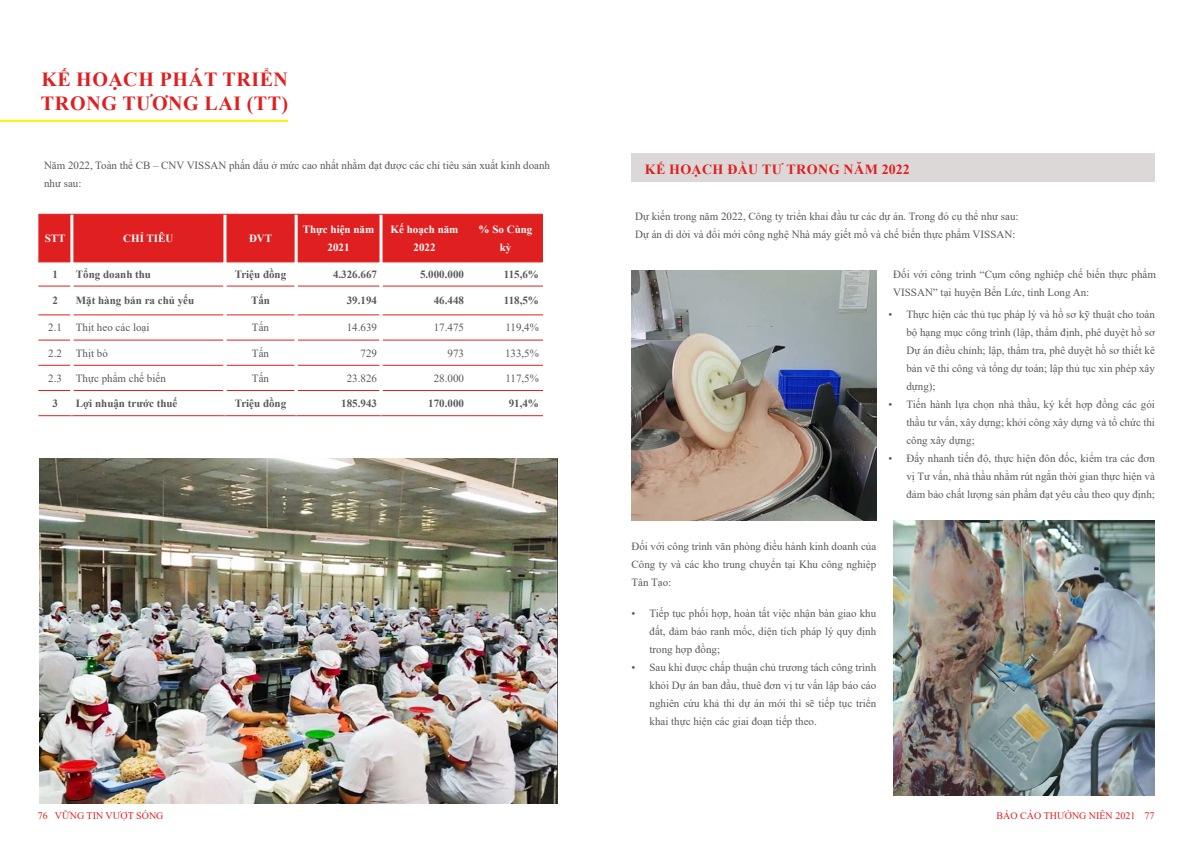
<style>
.page{position:relative;width:1191px;height:842px;background:#fff}
.page>*{position:absolute;margin:0;border:0;box-sizing:border-box;transform-origin:0 0}
.t1{font:700 20px/24px "Times New Roman";letter-spacing:.035em;color:#df1f20}
.t2{font:700 14px "Times New Roman";letter-spacing:.02em;color:#df1f20}
.t3{font:11px/18px "Times New Roman";color:#58595b;text-align:justify}
.t4{font:700 11px "Times New Roman";color:#58595b}
.t5{font:700 11px/18px "Times New Roman";color:#fff;text-align:center}
.t6{font:10px "Times New Roman";color:#df1f20}
</style>
<div class="page">
<hr style="left:0;top:120px;width:288px;height:2px;background:#fff200">
<div style="left:38px;top:215px;width:505px;height:46px;background:#df1f20"></div>
<hr style="left:38px;top:214px;width:34px;height:1px;background:#df1f20">
<hr style="left:72px;top:214px;width:153px;height:1px;background:#df1f20">
<hr style="left:225px;top:214px;width:71px;height:1px;background:#df1f20">
<hr style="left:296px;top:214px;width:85px;height:1px;background:#df1f20">
<hr style="left:381px;top:214px;width:87px;height:1px;background:#df1f20">
<hr style="left:468px;top:214px;width:75px;height:1px;background:#df1f20">
<hr style="left:38px;top:261px;width:32px;height:1px;background:#df1f20">
<hr style="left:73px;top:261px;width:150px;height:1px;background:#df1f20">
<hr style="left:226px;top:261px;width:69px;height:1px;background:#df1f20">
<hr style="left:298px;top:261px;width:81px;height:1px;background:#df1f20">
<hr style="left:382px;top:261px;width:86px;height:1px;background:#df1f20">
<hr style="left:468px;top:261px;width:75px;height:1px;background:#df1f20">
<hr style="left:38px;top:286px;width:32px;height:1px;background:#df1f20">
<hr style="left:73px;top:286px;width:150px;height:1px;background:#df1f20">
<hr style="left:226px;top:286px;width:69px;height:1px;background:#df1f20">
<hr style="left:298px;top:286px;width:81px;height:1px;background:#df1f20">
<hr style="left:382px;top:286px;width:86px;height:1px;background:#df1f20">
<hr style="left:468px;top:286px;width:75px;height:1px;background:#df1f20">
<hr style="left:38px;top:314px;width:32px;height:1px;background:#df1f20">
<hr style="left:73px;top:314px;width:150px;height:1px;background:#df1f20">
<hr style="left:226px;top:314px;width:69px;height:1px;background:#df1f20">
<hr style="left:298px;top:314px;width:81px;height:1px;background:#df1f20">
<hr style="left:382px;top:314px;width:86px;height:1px;background:#df1f20">
<hr style="left:468px;top:314px;width:75px;height:1px;background:#df1f20">
<hr style="left:38px;top:340px;width:32px;height:1px;background:#df1f20">
<hr style="left:73px;top:340px;width:150px;height:1px;background:#df1f20">
<hr style="left:226px;top:340px;width:69px;height:1px;background:#df1f20">
<hr style="left:298px;top:340px;width:81px;height:1px;background:#df1f20">
<hr style="left:382px;top:340px;width:86px;height:1px;background:#df1f20">
<hr style="left:468px;top:340px;width:75px;height:1px;background:#df1f20">
<hr style="left:38px;top:365px;width:32px;height:1px;background:#df1f20">
<hr style="left:73px;top:365px;width:150px;height:1px;background:#df1f20">
<hr style="left:226px;top:365px;width:69px;height:1px;background:#df1f20">
<hr style="left:298px;top:365px;width:81px;height:1px;background:#df1f20">
<hr style="left:382px;top:365px;width:86px;height:1px;background:#df1f20">
<hr style="left:468px;top:365px;width:75px;height:1px;background:#df1f20">
<hr style="left:38px;top:390px;width:32px;height:1px;background:#df1f20">
<hr style="left:73px;top:390px;width:150px;height:1px;background:#df1f20">
<hr style="left:226px;top:390px;width:69px;height:1px;background:#df1f20">
<hr style="left:298px;top:390px;width:81px;height:1px;background:#df1f20">
<hr style="left:382px;top:390px;width:86px;height:1px;background:#df1f20">
<hr style="left:468px;top:390px;width:75px;height:1px;background:#df1f20">
<hr style="left:38px;top:415px;width:34px;height:1px;background:#df1f20">
<hr style="left:72px;top:415px;width:153px;height:1px;background:#df1f20">
<hr style="left:225px;top:415px;width:71px;height:1px;background:#df1f20">
<hr style="left:296px;top:415px;width:85px;height:1px;background:#df1f20">
<hr style="left:381px;top:415px;width:87px;height:1px;background:#df1f20">
<hr style="left:468px;top:415px;width:75px;height:1px;background:#df1f20">
<hr style="left:70px;top:215px;width:3px;height:47px;background:#fff">
<hr style="left:223px;top:215px;width:3px;height:47px;background:#fff">
<hr style="left:295px;top:215px;width:3px;height:47px;background:#fff">
<hr style="left:379px;top:215px;width:3px;height:47px;background:#fff">
<div style="left:631px;top:154px;width:524px;height:28px;background:#ddd8d8"></div>
<img style="left:631px;top:271px;width:245px;height:249px">
<img style="left:893px;top:520px;width:262px;height:275px">
<img style="left:40px;top:458px;width:518px;height:346px">
<h1 class="t1" style="left:41px;top:66px;width:249px">KẾ HOẠCH PHÁT TRIỂN<br>TRONG TƯƠNG LAI (TT)</h1>
<p class="t3" style="left:44px;top:156px;width:507px">Năm 2022, Toàn thể CB – CNV VISSAN phấn đấu ở mức cao nhất nhằm đạt được các chỉ tiêu sản xuất kinh doanh như sau:</p>
<p class="t5" style="left:45px;top:229px;width:22px">STT</p>
<p class="t5" style="left:123px;top:229px;width:52px">CHỈ TIÊU</p>
<p class="t5" style="left:249px;top:229px;width:25px">ĐVT</p>
<p class="t5" style="left:303px;top:220px;width:73px">Thực hiện năm<br>2021</p>
<p class="t5" style="left:390px;top:220px;width:69px">Kế hoạch năm<br>2022</p>
<p class="t5" style="left:478px;top:220px;width:55px">% So Cùng kỳ</p>
<p class="t4" style="left:52px;top:266px;width:7px">1</p>
<p class="t4" style="left:76px;top:266px;width:77px">Tổng doanh thu</p>
<p class="t4" style="left:235px;top:266px;width:53px">Triệu đồng</p>
<p class="t4" style="left:333px;top:266px;width:45px">4.326.667</p>
<p class="t4" style="left:420px;top:266px;width:45px">5.000.000</p>
<p class="t4" style="left:504px;top:266px;width:37px">115,6%</p>
<p class="t4" style="left:52px;top:293px;width:7px">2</p>
<p class="t4" style="left:76px;top:293px;width:120px">Mặt hàng bán ra chủ yếu</p>
<p class="t4" style="left:251px;top:293px;width:20px">Tấn</p>
<p class="t4" style="left:347px;top:293px;width:32px">39.194</p>
<p class="t4" style="left:434px;top:293px;width:32px">46.448</p>
<p class="t4" style="left:504px;top:293px;width:37px">118,5%</p>
<p class="t3" style="left:48px;top:318px;width:15px">2.1</p>
<p class="t3" style="left:76px;top:318px;width:75px">Thịt heo các loại</p>
<p class="t3" style="left:252px;top:318px;width:19px">Tấn</p>
<p class="t3" style="left:347px;top:318px;width:32px">14.639</p>
<p class="t3" style="left:434px;top:318px;width:32px">17.475</p>
<p class="t3" style="left:505px;top:318px;width:35px">119,4%</p>
<p class="t3" style="left:48px;top:343px;width:15px">2.2</p>
<p class="t3" style="left:76px;top:343px;width:34px">Thịt bò</p>
<p class="t3" style="left:252px;top:343px;width:19px">Tấn</p>
<p class="t3" style="left:360px;top:343px;width:18px">729</p>
<p class="t3" style="left:447px;top:343px;width:18px">973</p>
<p class="t3" style="left:505px;top:343px;width:35px">133,5%</p>
<p class="t3" style="left:48px;top:369px;width:15px">2.3</p>
<p class="t3" style="left:76px;top:369px;width:91px">Thực phẩm chế biến</p>
<p class="t3" style="left:252px;top:369px;width:19px">Tấn</p>
<p class="t3" style="left:347px;top:369px;width:32px">23.826</p>
<p class="t3" style="left:434px;top:369px;width:32px">28.000</p>
<p class="t3" style="left:505px;top:369px;width:35px">117,5%</p>
<p class="t4" style="left:52px;top:395px;width:7px">3</p>
<p class="t4" style="left:76px;top:395px;width:103px">Lợi nhuận trước thuế</p>
<p class="t4" style="left:235px;top:395px;width:53px">Triệu đồng</p>
<p class="t4" style="left:341px;top:395px;width:37px">185.943</p>
<p class="t4" style="left:428px;top:395px;width:37px">170.000</p>
<p class="t4" style="left:509px;top:395px;width:32px">91,4%</p>
<p class="t2" style="left:645px;top:159px;width:266px">KẾ HOẠCH ĐẦU TƯ TRONG NĂM 2022</p>
<p class="t3" style="left:635px;top:207px;width:385px">Dự kiến trong năm 2022, Công ty triển khai đầu tư các dự án. Trong đó cụ thể như sau:<br>Dự án di dời và đổi mới công nghệ Nhà máy giết mổ và chế biến thực phẩm VISSAN:</p>
<p class="t3" style="left:893px;top:265px;width:264px">Đối với công trình “Cụm công nghiệp chế biến thực phẩm<br>VISSAN” tại huyện Bến Lức, tỉnh Long An:</p>
<p class="t3" style="left:906px;top:305px;width:250px;text-indent:-18px">• Thực hiện các thủ tục pháp lý và hồ sơ kỹ thuật cho toàn bộ hạng mục công trình (lập, thẩm định, phê duyệt hồ sơ Dự án điều chỉnh; lập, thẩm tra, phê duyệt hồ sơ thiết kê bản vẽ thi công và tổng dự toán; lập thủ tục xin phép xây dựng);</p>
<p class="t3" style="left:906px;top:395px;width:250px;text-indent:-18px">• Tiến hành lựa chọn nhà thầu, ký kết hợp đồng các gói thầu tư vấn, xây dựng; khởi công xây dựng và tổ chức thi công xây dựng;</p>
<p class="t3" style="left:906px;top:449px;width:250px;text-indent:-18px">• Đẩy nhanh tiến độ, thực hiện đôn đốc, kiểm tra các đơn vị Tư vấn, nhà thầu nhằm rút ngắn thời gian thực hiện và đảm bảo chất lượng sản phẩm đạt yêu cầu theo quy định;</p>
<p class="t3" style="left:631px;top:537px;width:246px">Đối với công trình văn phòng điều hành kinh doanh của Công ty và các kho trung chuyển tại Khu công nghiệp Tân Tạo:</p>
<p class="t3" style="left:649px;top:603px;width:228px;text-indent:-18px">• Tiếp tục phối hợp, hoàn tất việc nhận bàn giao khu đất, đảm bảo ranh mốc, diện tích pháp lý quy định trong hợp đồng;</p>
<p class="t3" style="left:649px;top:657px;width:228px;text-indent:-18px">• Sau khi được chấp thuận chủ trương tách công trình khỏi Dự án ban đầu, thuê đơn vị tư vấn lập báo cáo nghiên cứu khả thi dự án mới thì sẽ tiếp tục triển khai thực hiện các giai đoạn tiếp theo.</p>
<p class="t6" style="left:38px;top:809px;width:127px">76 VỮNG TIN VƯỢT SÓNG</p>
<p class="t6" style="left:996px;top:808px;width:159px">BÁO CÁO THƯỜNG NIÊN 2021 77</p>
</div>
